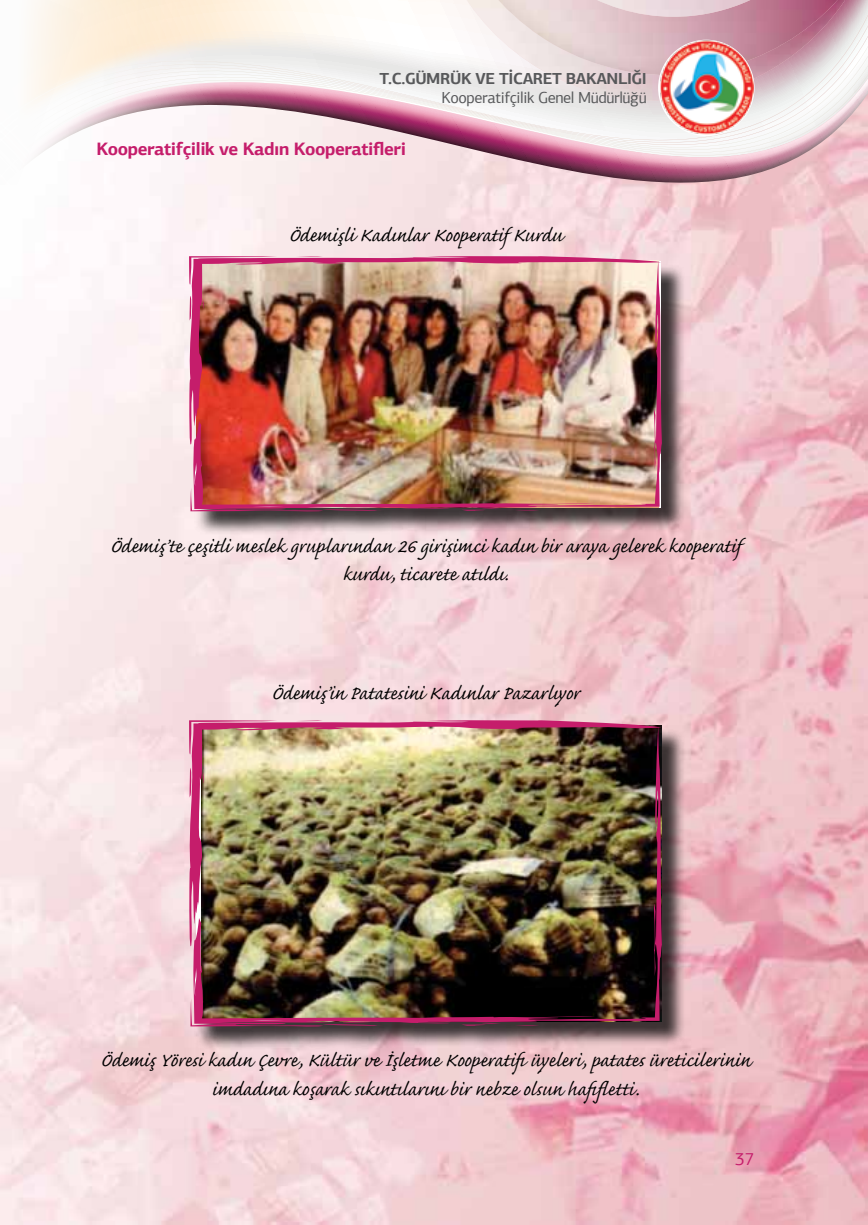
<style>
.page{position:relative;width:868px;height:1225px;background:#fff}
.page>*{position:absolute;margin:0;border:0;box-sizing:border-box;transform-origin:0 0}
.t1{font:24px/28.2px "Caflisch Script Web Pro";color:#000;text-align:center}
.t2{font:700 18px "PF Agora Sans Pro";letter-spacing:-.025em;color:#c51d6b}
.t3{font:18px "PF Agora Sans Pro";color:#c51d6b}
.t4{font:16px "PF Agora Sans Pro";letter-spacing:-.025em;color:#58595b}
.t5{font:700 16px "PF Agora Sans Pro";letter-spacing:-.025em;color:#58595b}
</style>
<div class="page">
<img style="left:0;top:188px;width:867px;height:1037px">
<svg style="left:184px;top:178px;width:683px;height:6px;background:#e7cbcf"></svg>
<svg style="left:184px;top:172px;width:683px;height:6px;background:#dbbbc3"></svg>
<svg style="left:184px;top:166px;width:683px;height:6px;background:#dbb4c0"></svg>
<svg style="left:184px;top:160px;width:683px;height:6px;background:#e0b7c3"></svg>
<svg style="left:186px;top:154px;width:681px;height:6px"></svg>
<svg style="left:85px;top:7px;width:782px;height:147px"></svg>
<img style="left:423px;top:0;width:436px;height:101px">
<img style="left:435px;top:0;width:423px;height:75px">
<img style="left:486px;top:0;width:350px;height:17px">
<svg style="left:29px;top:0;width:56px;height:157px"></svg>
<img style="left:659px;top:40px;width:94px;height:95px">
<div style="left:192px;top:259px;width:494px;height:277px;background:#000;opacity:.75"></div>
<img style="left:193px;top:451px;width:468px;height:58px">
<img style="left:190px;top:462px;width:193px;height:49px">
<svg style="left:514px;top:510px;width:25px;height:1px"></svg>
<svg style="left:455px;top:508px;width:47px;height:3px"></svg>
<svg style="left:543px;top:503px;width:52px;height:1px"></svg>
<img style="left:188px;top:256px;width:473px;height:195px">
<div style="left:192px;top:723px;width:494px;height:328px;background:#000;opacity:.75"></div>
<img style="left:193px;top:954px;width:468px;height:70px">
<img style="left:190px;top:967px;width:193px;height:59px">
<svg style="left:514px;top:1025px;width:25px;height:1px"></svg>
<svg style="left:455px;top:1022px;width:47px;height:3px"></svg>
<svg style="left:543px;top:1016px;width:52px;height:1px"></svg>
<img style="left:188px;top:719px;width:473px;height:235px">
<p class="t5" style="left:379px;top:68px;width:269px">T.C.GÜMRÜK VE TİCARET BAKANLIĞI</p>
<p class="t4" style="left:441px;top:88px;width:207px">Kooperatifçilik Genel Müdürlüğü</p>
<p class="t2" style="left:96px;top:137px;width:311px">Kooperatifçilik ve Kadın Kooperatifleri</p>
<p class="t1" style="left:288px;top:221px;width:275px">Ödemişli Kadınlar Kooperatif Kurdu</p>
<p class="t1" style="left:110px;top:532px;width:632px">Ödemiş’te çeşitli meslek gruplarından 26 girişimci kadın bir araya gelerek kooperatif kurdu, ticarete atıldı.</p>
<p class="t1" style="left:271px;top:680px;width:309px">Ödemiş’in Patatesini Kadınlar Pazarlıyor</p>
<p class="t1" style="left:100px;top:1047px;width:651px">Ödemiş Yöresi kadın Çevre, Kültür ve İşletme Kooperatifiüyeleri, patates üreticilerinin imdadına koşarak sıkıntılarını bir nebze olsun hafifletti.</p>
<p class="t3" style="left:734px;top:1147px;width:21px">37</p>
</div>
